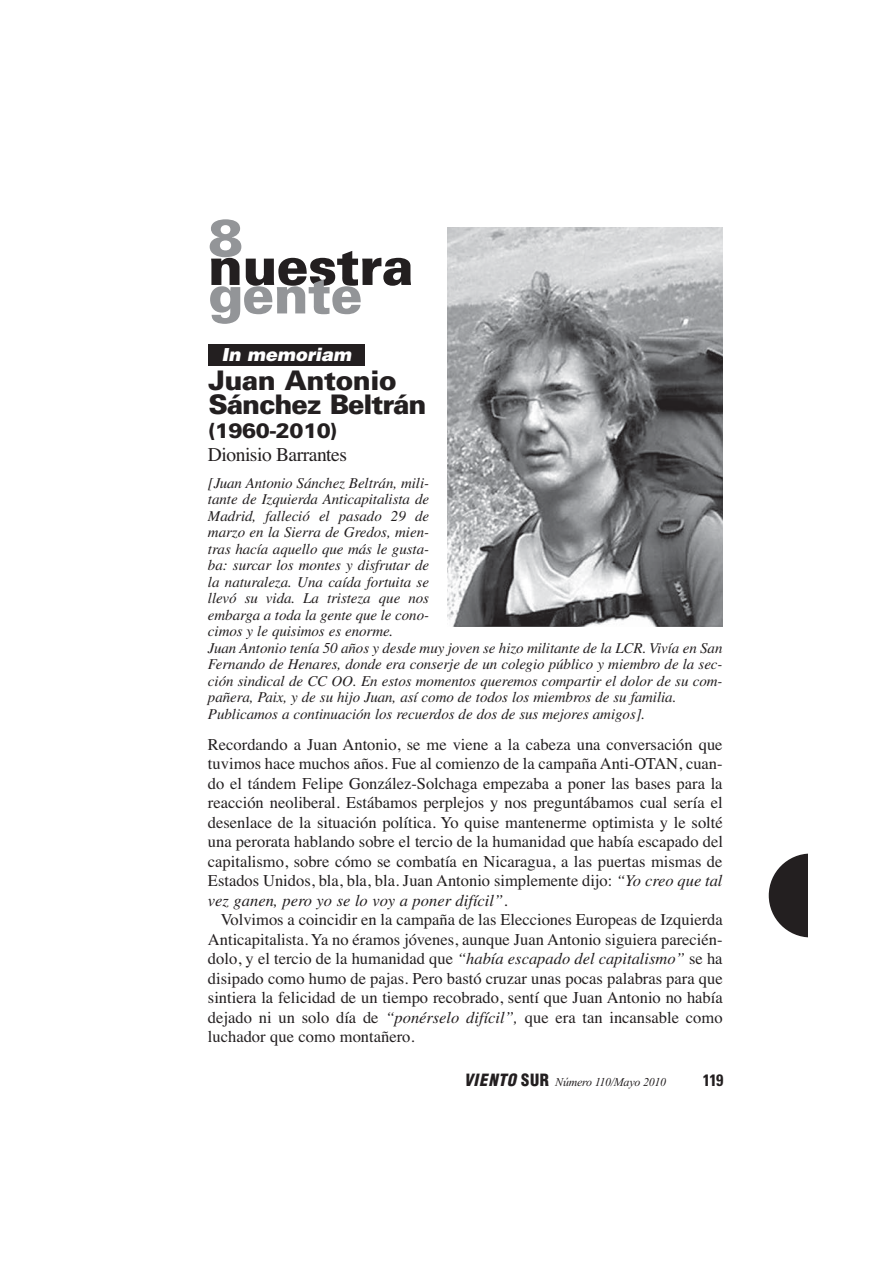
<style>
.page{position:relative;width:893px;height:1263px;background:#fff}
.page>*{position:absolute;margin:0;border:0;box-sizing:border-box;transform-origin:0 0}
.t1{font:900 52.5px "Univers";letter-spacing:-.015em;color:#231f20}
.t2{font:900 52.5px "Univers";letter-spacing:-.015em;color:#939598}
.t3{font:900 27px/24px "Univers";letter-spacing:-.04em;color:#231f20}
.t4{font:900 21px "Univers";letter-spacing:-.02em;color:#231f20}
.t5{font:19.5px "Times";letter-spacing:-.025em;color:#231f20}
.t6{font:italic 900 18px "Helvetica";color:#fff}
.t7{font:16.5px/19.5px "Times";color:#231f20;text-align:justify}
.t8{font:700 condensed 16.5px "Univers";color:#231f20}
.t9{font:italic 15px/16.5px "Times";letter-spacing:-.005em;color:#231f20}
.t10{font:italic 12px "Times New Roman";letter-spacing:-.025em;color:#231f20}
.s1{font-style:italic}
.s2{font-family:"Helvetica";font-weight:900;font-stretch:condensed;font-size:16.5px}
.s3{font-family:"Helvetica";font-weight:900;font-style:normal;font-stretch:condensed;font-size:16.5px}
</style>
<div class="page">
<svg style="left:208px;top:227px;width:600px;height:711px"></svg>
<h1 class="t2" style="left:208px;top:219px;width:37px">8</h1>
<h1 class="t1" style="left:208px;top:247px;width:207px">nuestra</h1>
<h1 class="t2" style="left:208px;top:276px;width:156px">gente</h1>
<p class="t6" style="left:221px;top:348px;width:134px">In memoriam</p>
<h2 class="t3" style="left:208px;top:371px;width:220px">Juan Antonio<br>Sánchez Beltrán</h2>
<p class="t4" style="left:208px;top:423px;width:130px">(1960-2010)</p>
<p class="t5" style="left:208px;top:447px;width:140px">Dionisio Barrantes</p>
<p class="t9" style="left:208px;top:476px;width:516px">[Juan Antonio Sánchez Beltrán, mili-<br>tante de Izquierda Anticapitalista de<br>Madrid, falleció el pasado 29 de<br>marzo en la Sierra de Gredos, mien-<br>tras hacía aquello que más le gusta-<br>ba: surcar los montes y disfrutar de<br>la naturaleza. Una caída fortuita se<br>llevó su vida. La tristeza que nos<br>embarga a toda la gente que le cono-<br>cimos y le quisimos es enorme.<br>Juan Antonio tenía 50 años y desde muy joven se hizo militante de la LCR. Vivía en San Fernando de Henares, donde era conserje de un colegio público y miembro de la sec&shy;ción sindical de CC OO. En estos momentos queremos compartir el dolor de su com&shy;pañera, Paix, y de su hijo Juan, así como de todos los miembros de su familia.<br>Publicamos a continuación los recuerdos de dos de sus mejores amigos].</p>
<p class="t7" style="left:208px;top:736px;width:516px">Recordando a Juan Antonio, se me viene a la cabeza una conversación que tuvimos hace muchos años. Fue al comienzo de la campaña Anti-OTAN, cuan&shy;do el tándem Felipe González-Solchaga empezaba a poner las bases para la reacción neoliberal. Estábamos perplejos y nos preguntábamos cual sería el desenlace de la situación política. Yo quise mantenerme optimista y le solté una perorata hablando sobre el tercio de la humanidad que había escapado del capitalismo, sobre cómo se combatía en Nicaragua, a las puertas mismas de Estados Unidos, bla, bla, bla. Juan Antonio simplemente dijo: <span class="s1">“Yo creo que tal vez ganen, pero yo se lo voy a poner difícil”</span>.</p>
<p class="t7" style="left:208px;top:912px;width:516px;text-indent:13px">Volvimos a coincidir en la campaña de las Elecciones Europeas de Izquierda Anticapitalista. Ya no éramos jóvenes, aunque Juan Antonio siguiera parecién&shy;dolo, y el tercio de la humanidad que <span class="s1">“había escapado del capitalismo”</span> se ha disipado como humo de pajas. Pero bastó cruzar unas pocas palabras para que sintiera la felicidad de un tiempo recobrado, sentí que Juan Antonio no había dejado ni un solo día de <span class="s1">“ponérselo difícil”,</span> que era tan incansable como luchador que como montañero.</p>
<p class="t10" style="left:464px;top:1075px;width:204px"><span class="s2">VIENTO</span> <span class="s3">SUR</span> Número 110/Mayo 2010</p>
<p class="t8" style="left:703px;top:1074px;width:22px">119</p>
</div>
